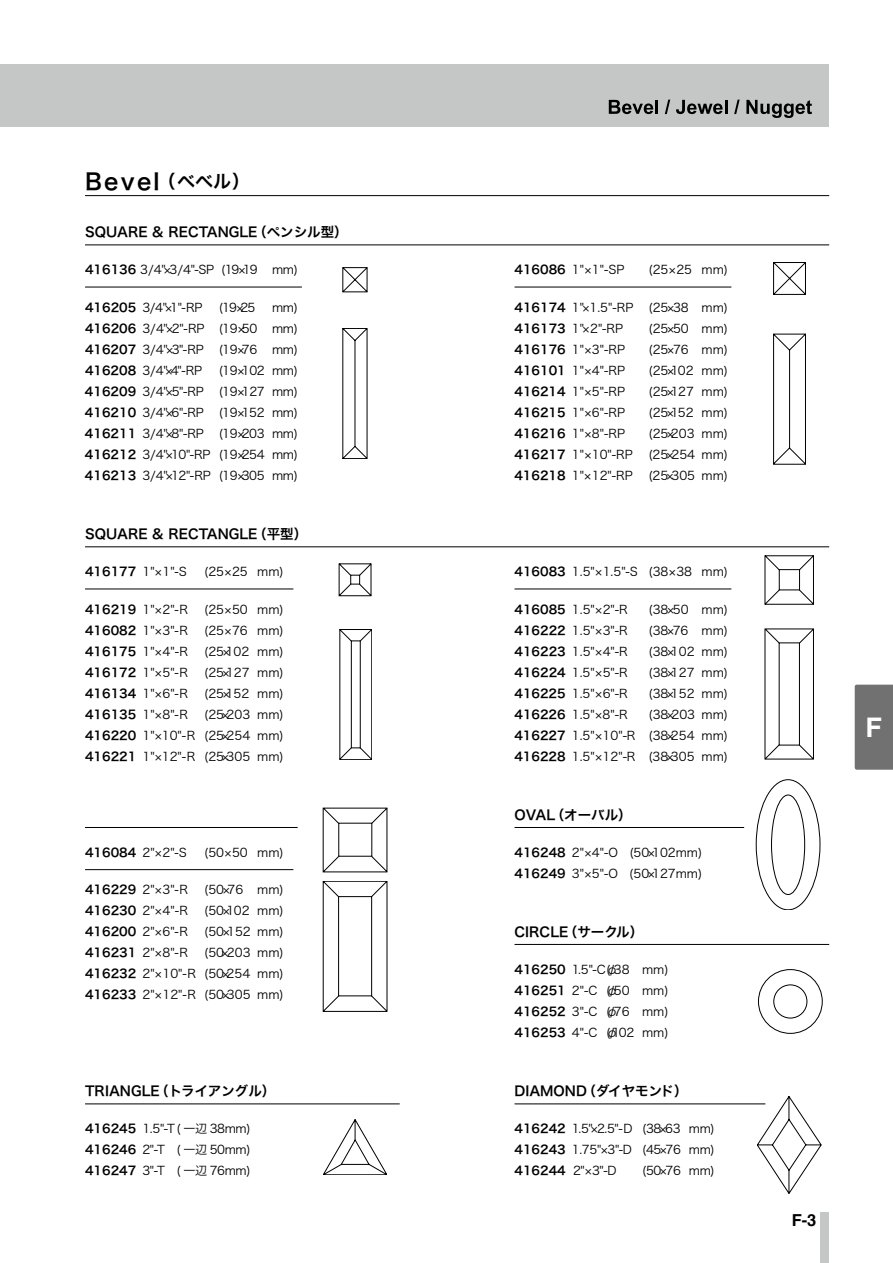
<style>
.page{position:relative;width:893px;height:1263px;background:#fff}
.page>*{position:absolute;margin:0;border:0;box-sizing:border-box;transform-origin:0 0}
.t1{font:700 27px "Helvetica";color:#fff}
.t2{font:22.5px "Hira Kaku Pro W6";letter-spacing:.1em;color:#000}
.t3{font:700 16.5px "Helvetica";color:#000}
.t4{font:13.5px "Hira Kaku Pro W6";color:#000}
.t5{font:12px/21px "Hira Kaku Pro W3";color:#000;text-align:justify}
.s1{font-size:18px}
.s2{font-family:"Hira Kaku Pro W6"}
</style>
<div class="page">
<div style="left:821px;top:1212px;width:8px;height:51px;background:#c5c6c6"></div>
<div style="left:855px;top:685px;width:38px;height:85px;background:#727171"></div>
<div style="left:0;top:65px;width:828px;height:62px;background:#c5c6c6"></div>
<svg style="left:609px;top:100px;width:44px;height:14px"></svg>
<hr style="left:655px;top:100px;width:3px;height:14px;background:#000">
<svg style="left:665px;top:100px;width:5px;height:14px"></svg>
<svg style="left:676px;top:100px;width:51px;height:14px"></svg>
<svg style="left:734px;top:100px;width:6px;height:14px"></svg>
<svg style="left:746px;top:100px;width:66px;height:18px"></svg>
<hr style="left:85px;top:195px;width:744px;height:1px;background:#000">
<svg style="left:343px;top:328px;width:24px;height:131px"></svg>
<svg style="left:343px;top:267px;width:24px;height:25px"></svg>
<hr style="left:85px;top:244px;width:744px;height:1px;background:#000">
<svg style="left:773px;top:334px;width:33px;height:130px"></svg>
<svg style="left:773px;top:262px;width:33px;height:33px"></svg>
<hr style="left:85px;top:546px;width:744px;height:1px;background:#000">
<svg style="left:765px;top:629px;width:49px;height:130px"></svg>
<div style="left:779px;top:643px;width:21px;height:102px;background:#fff;border:1px solid #000"></div>
<svg style="left:765px;top:555px;width:49px;height:49px"></svg>
<div style="left:779px;top:569px;width:21px;height:21px;background:#fff;border:1px solid #000"></div>
<svg style="left:340px;top:629px;width:32px;height:131px"></svg>
<div style="left:351px;top:641px;width:9px;height:107px;background:#fff;border:1px solid #000"></div>
<svg style="left:339px;top:563px;width:33px;height:33px"></svg>
<div style="left:350px;top:575px;width:10px;height:9px;background:#fff;border:1px solid #000"></div>
<hr style="left:85px;top:827px;width:213px;height:1px;background:#000">
<div style="left:756px;top:779px;width:64px;height:131px;border:1px solid #000;border-radius:50%"></div>
<div style="left:771px;top:795px;width:34px;height:100px;border:1px solid #000;border-radius:50%"></div>
<hr style="left:514px;top:827px;width:230px;height:1px;background:#000">
<svg style="left:323px;top:881px;width:64px;height:130px"></svg>
<div style="left:338px;top:896px;width:34px;height:100px;background:#fff;border:1px solid #000"></div>
<svg style="left:323px;top:808px;width:64px;height:64px"></svg>
<div style="left:339px;top:823px;width:33px;height:33px;background:#fff"></div>
<div style="left:758px;top:969px;width:64px;height:64px;border:1px solid #000;border-radius:50%"></div>
<div style="left:773px;top:985px;width:34px;height:33px;border:1px solid #000;border-radius:50%"></div>
<hr style="left:514px;top:944px;width:315px;height:1px;background:#000">
<svg style="left:323px;top:1119px;width:64px;height:56px"></svg>
<hr style="left:85px;top:1103px;width:315px;height:1px;background:#000">
<svg style="left:757px;top:1096px;width:64px;height:98px"></svg>
<hr style="left:514px;top:1103px;width:251px;height:1px;background:#000">
<hr style="left:85px;top:287px;width:217px;height:1px;background:#000">
<hr style="left:514px;top:287px;width:217px;height:1px;background:#000">
<hr style="left:85px;top:589px;width:208px;height:1px;background:#000">
<hr style="left:514px;top:589px;width:217px;height:1px;background:#000">
<hr style="left:85px;top:869px;width:208px;height:1px;background:#000">
<h2 class="t2" style="left:85px;top:161px;width:167px">Bevel<span class="s1">（ベベル）</span></h2>
<p class="t4" style="left:85px;top:220px;width:264px">SQUARE &amp; RECTANGLE （ペンシル型）</p>
<p class="t5" style="left:85px;top:258px;width:214px"><span class="s2">416136</span> 3/4"×3/4"-SP (19×19 mm)</p>
<p class="t5" style="left:85px;top:296px;width:119px"><span class="s2">416205</span> 3/4"×1"-RP</p>
<p class="t5" style="left:219px;top:296px;width:38px">(19×25</p>
<p class="t5" style="left:85px;top:296px;width:214px;text-indent:187px">mm)<br><span class="s2">416206</span> 3/4"×2"-RP (19×50 mm)<br><span class="s2">416207</span> 3/4"×3"-RP</p>
<p class="t5" style="left:219px;top:338px;width:81px">(19×76 mm)</p>
<p class="t5" style="left:85px;top:359px;width:119px"><span class="s2">416208</span> 3/4"×4"-RP</p>
<p class="t5" style="left:85px;top:359px;width:215px;text-indent:134px">(19×102 mm)<br><span class="s2">416209</span> 3/4"×5"-RP (19×127 mm)<br><span class="s2">416210</span> 3/4"×6"-RP (19×152 mm)<br><span class="s2">416211</span> 3/4"×8"-RP (19×203 mm)<br><span class="s2">416212</span> 3/4"×10"-RP (19×254 mm)<br><span class="s2">416213</span> 3/4"×12"-RP (19×305 mm)</p>
<p class="t4" style="left:85px;top:522px;width:224px">SQUARE &amp; RECTANGLE （平型）</p>
<p class="t5" style="left:85px;top:560px;width:103px"><span class="s2">416177</span> 1"×1"-S</p>
<p class="t5" style="left:204px;top:560px;width:81px">(25×25 mm)</p>
<p class="t5" style="left:85px;top:598px;width:105px"><span class="s2">416219</span> 1"×2"-R</p>
<p class="t5" style="left:204px;top:598px;width:81px">(25×50 mm)</p>
<p class="t5" style="left:85px;top:619px;width:105px"><span class="s2">416082</span> 1"×3"-R</p>
<p class="t5" style="left:204px;top:619px;width:81px">(25×76 mm)</p>
<p class="t5" style="left:85px;top:640px;width:105px"><span class="s2">416175</span> 1"×4"-R</p>
<p class="t5" style="left:204px;top:640px;width:81px">(25×102 mm)</p>
<p class="t5" style="left:85px;top:661px;width:105px"><span class="s2">416172</span> 1"×5"-R</p>
<p class="t5" style="left:204px;top:661px;width:81px">(25×127 mm)</p>
<p class="t5" style="left:85px;top:682px;width:105px"><span class="s2">416134</span> 1"×6"-R</p>
<p class="t5" style="left:204px;top:682px;width:81px">(25×152 mm)</p>
<p class="t5" style="left:85px;top:703px;width:105px"><span class="s2">416135</span> 1"×8"-R</p>
<p class="t5" style="left:85px;top:703px;width:200px;text-indent:119px">(25×203 mm)<br><span class="s2">416220</span> 1"×10"-R (25×254 mm)<br><span class="s2">416221</span> 1"×12"-R (25×305 mm)</p>
<p class="t5" style="left:85px;top:841px;width:103px"><span class="s2">416084</span> 2"×2"-S</p>
<p class="t5" style="left:204px;top:841px;width:81px">(50×50 mm)</p>
<p class="t5" style="left:85px;top:878px;width:105px"><span class="s2">416229</span> 2"×3"-R</p>
<p class="t5" style="left:204px;top:878px;width:81px">(50×76 mm)</p>
<p class="t5" style="left:85px;top:899px;width:105px"><span class="s2">416230</span> 2"×4"-R</p>
<p class="t5" style="left:204px;top:899px;width:81px">(50×102 mm)</p>
<p class="t5" style="left:85px;top:920px;width:105px"><span class="s2">416200</span> 2"×6"-R</p>
<p class="t5" style="left:204px;top:920px;width:81px">(50×152 mm)</p>
<p class="t5" style="left:85px;top:941px;width:105px"><span class="s2">416231</span> 2"×8"-R</p>
<p class="t5" style="left:85px;top:941px;width:200px;text-indent:119px">(50×203 mm)<br><span class="s2">416232</span> 2"×10"-R (50×254 mm)<br><span class="s2">416233</span> 2"×12"-R (50×305 mm)</p>
<p class="t4" style="left:85px;top:1079px;width:192px">TRIANGLE （トライアングル）</p>
<p class="t5" style="left:85px;top:1117px;width:167px"><span class="s2">416245</span> 1.5"-T ( 一辺 38mm)<br><span class="s2">416246</span> 2"-T ( 一辺 50mm)<br><span class="s2">416247</span> 3"-T ( 一辺 76mm)</p>
<p class="t5" style="left:514px;top:258px;width:111px"><span class="s2">416086</span> 1"×1"-SP</p>
<p class="t5" style="left:648px;top:258px;width:81px">(25×25 mm)</p>
<p class="t5" style="left:514px;top:296px;width:120px"><span class="s2">416174</span> 1"×1.5"-RP</p>
<p class="t5" style="left:648px;top:296px;width:81px">(25×38 mm)</p>
<p class="t5" style="left:514px;top:317px;width:110px"><span class="s2">416173</span> 1"×2"-RP</p>
<p class="t5" style="left:648px;top:317px;width:81px">(25×50 mm)</p>
<p class="t5" style="left:514px;top:338px;width:112px"><span class="s2">416176</span> 1"×3"-RP</p>
<p class="t5" style="left:648px;top:338px;width:81px">(25×76 mm)</p>
<p class="t5" style="left:514px;top:359px;width:112px"><span class="s2">416101</span> 1"×4"-RP</p>
<p class="t5" style="left:648px;top:359px;width:81px">(25×102 mm)</p>
<p class="t5" style="left:514px;top:380px;width:112px"><span class="s2">416214</span> 1"×5"-RP</p>
<p class="t5" style="left:648px;top:380px;width:81px">(25×127 mm)</p>
<p class="t5" style="left:514px;top:401px;width:112px"><span class="s2">416215</span> 1"×6"-RP</p>
<p class="t5" style="left:648px;top:401px;width:81px">(25×152 mm)</p>
<p class="t5" style="left:514px;top:422px;width:112px"><span class="s2">416216</span> 1"×8"-RP</p>
<p class="t5" style="left:648px;top:422px;width:81px">(25×203 mm)</p>
<p class="t5" style="left:514px;top:443px;width:120px"><span class="s2">416217</span> 1"×10"-RP</p>
<p class="t5" style="left:648px;top:443px;width:81px">(25×254 mm)</p>
<p class="t5" style="left:514px;top:464px;width:120px"><span class="s2">416218</span> 1"×12"-RP</p>
<p class="t5" style="left:648px;top:464px;width:81px">(25×305 mm)</p>
<p class="t5" style="left:514px;top:560px;width:215px"><span class="s2">416083</span> 1.5"×1.5"-S (38×38 mm)</p>
<p class="t5" style="left:514px;top:598px;width:115px"><span class="s2">416085</span> 1.5"×2"-R</p>
<p class="t5" style="left:648px;top:598px;width:81px">(38×50 mm)</p>
<p class="t5" style="left:514px;top:619px;width:115px"><span class="s2">416222</span> 1.5"×3"-R</p>
<p class="t5" style="left:648px;top:619px;width:81px">(38×76 mm)</p>
<p class="t5" style="left:514px;top:640px;width:115px"><span class="s2">416223</span> 1.5"×4"-R</p>
<p class="t5" style="left:648px;top:640px;width:81px">(38×102 mm)</p>
<p class="t5" style="left:514px;top:661px;width:115px"><span class="s2">416224</span> 1.5"×5"-R</p>
<p class="t5" style="left:648px;top:661px;width:81px">(38×127 mm)</p>
<p class="t5" style="left:514px;top:682px;width:115px"><span class="s2">416225</span> 1.5"×6"-R</p>
<p class="t5" style="left:648px;top:682px;width:81px">(38×152 mm)</p>
<p class="t5" style="left:514px;top:703px;width:115px"><span class="s2">416226</span> 1.5"×8"-R</p>
<p class="t5" style="left:514px;top:703px;width:215px;text-indent:134px">(38×203 mm)<br><span class="s2">416227</span> 1.5"×10"-R (38×254 mm)<br><span class="s2">416228</span> 1.5"×12"-R (38×305 mm)</p>
<p class="t4" style="left:514px;top:802px;width:119px">OVAL （オーバル）</p>
<p class="t5" style="left:514px;top:841px;width:189px"><span class="s2">416248</span> 2"×4"-O (50×102mm)<br><span class="s2">416249</span> 3"×5"-O (50×127mm)</p>
<p class="t4" style="left:514px;top:919px;width:130px">CIRCLE （サークル）</p>
<p class="t5" style="left:514px;top:958px;width:156px"><span class="s2">416250</span> 1.5"-C(φ38 mm)<br><span class="s2">416251</span> 2"-C (φ50 mm)<br><span class="s2">416252</span> 3"-C (φ76 mm)<br><span class="s2">416253</span> 4"-C (φ102 mm)</p>
<p class="t4" style="left:514px;top:1079px;width:175px">DIAMOND （ダイヤモンド）</p>
<p class="t5" style="left:514px;top:1117px;width:202px"><span class="s2">416242</span> 1.5"×2.5"-D (38×63 mm)<br><span class="s2">416243</span> 1.75"×3"-D (45×76 mm)<br><span class="s2">416244</span> 2"×3"-D</p>
<p class="t5" style="left:642px;top:1159px;width:74px">(50×76 mm)</p>
<h1 class="t1" style="left:866px;top:703px;width:18px">F</h1>
<h3 class="t3" style="left:792px;top:1205px;width:26px">F-3</h3>
</div>
